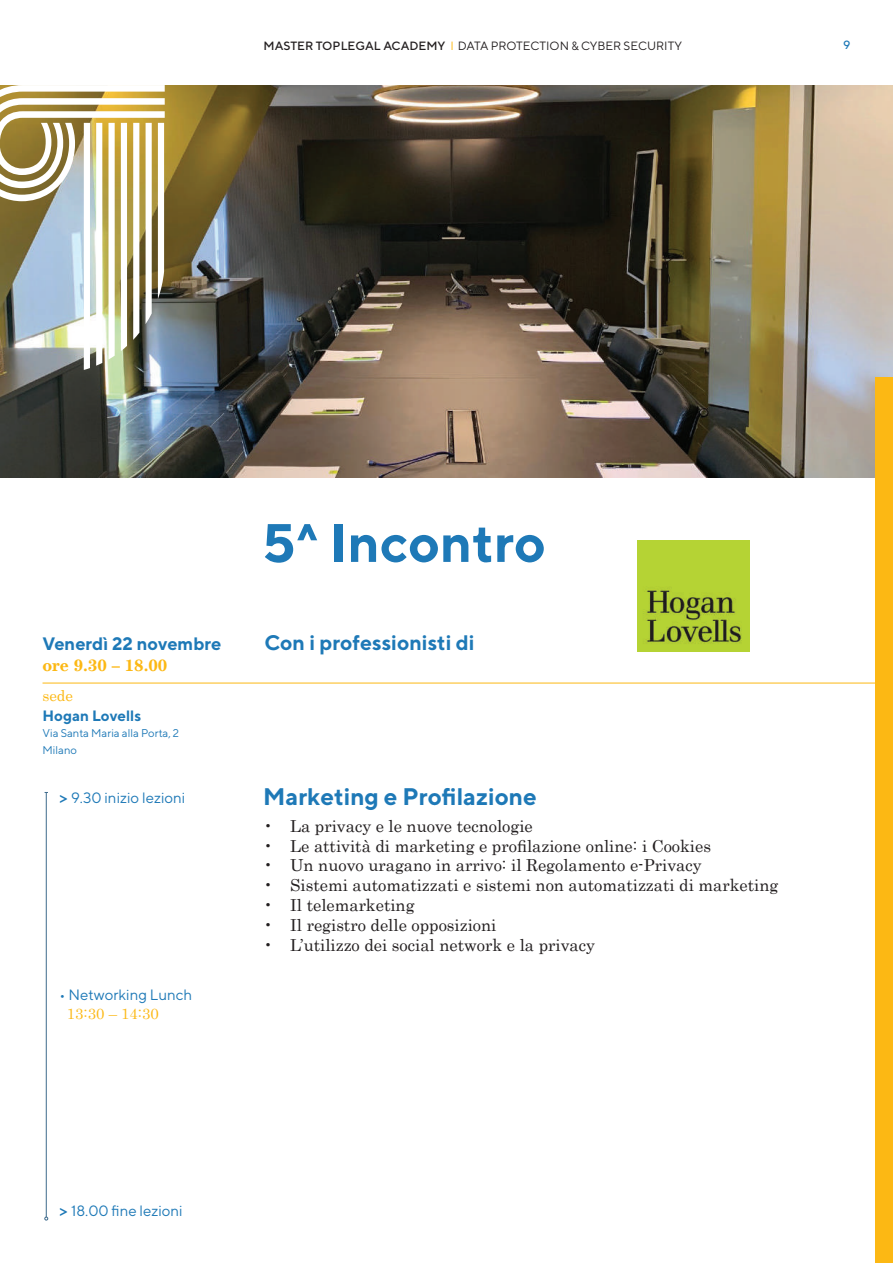
<style>
.page{position:relative;width:893px;height:1263px;background:#fff}
.page>*{position:absolute;margin:0;border:0;box-sizing:border-box;transform-origin:0 0}
.t1{font:700 54px "TT Norms";color:#1e79b7}
.t2{font:700 24px "TT Norms";color:#1e79b7}
.t3{font:700 21px "TT Norms";color:#1e79b7}
.t4{font:700 18px "TT Norms";color:#1e79b7}
.t5{font:16.5px "Century";color:#231f20}
.t6{font:700 16.5px "Century LT";color:#fcb814}
.t7{font:15px "TT Norms";color:#1e79b7}
.t8{font:15px "Century";color:#fcb814}
.t9{font:700 15px "TT Norms";color:#1e79b7}
.t10{font:12px "TT Norms";color:#231f20}
.t11{font:500 12px "TT Norms";color:#1e79b7}
.t12{font:11.25px/16.5px "TT Norms";color:#1e79b7}
.s1{font-weight:500}
.s2{color:#fcb814}
.s3{font-weight:500;font-size:16.5px}
</style>
<div class="page">
<img style="left:0;top:85px;width:893px;height:393px">
<div style="left:876px;top:377px;width:17px;height:886px;background:#fcb814"></div>
<hr style="left:43px;top:683px;width:850px;height:1px;background:#fcb814">
<svg style="left:0;top:85px;width:165px;height:285px"></svg>
<hr style="left:46px;top:792px;width:1px;height:425px;background:#3d6a8c">
<img style="left:637px;top:540px;width:112px;height:112px">
<p class="t10" style="left:264px;top:38px;width:420px"><span class="s1">MASTER TOPLEGAL ACADEMY</span> <span class="s2">I</span> DATA PROTECTION &amp; CYBER SECURITY</p>
<p class="t11" style="left:843px;top:37px;width:9px">9</p>
<p class="t4" style="left:43px;top:632px;width:180px">Venerdì 22 novembre</p>
<p class="t6" style="left:43px;top:656px;width:126px">ore 9.30 – 18.00</p>
<p class="t8" style="left:43px;top:683px;width:32px">sede</p>
<p class="t9" style="left:43px;top:706px;width:100px">Hogan Lovells</p>
<p class="t12" style="left:43px;top:725px;width:138px">Via Santa Maria alla Porta, 2<br>Milano</p>
<p class="t7" style="left:60px;top:789px;width:127px"><span class="s3">&gt;</span> 9.30 inizio lezioni</p>
<p class="t7" style="left:60px;top:985px;width:134px">• Networking Lunch</p>
<p class="t8" style="left:67px;top:1001px;width:93px">13:30 – 14:30</p>
<h1 class="t1" style="left:262px;top:509px;width:285px">5^ Incontro</h1>
<p class="t3" style="left:264px;top:629px;width:212px">Con i professionisti di</p>
<h2 class="t2" style="left:263px;top:781px;width:275px">Marketing e Profilazione</h2>
<p class="t5" style="left:263px;top:812px;width:271px">• La privacy e le nuove tecnologie</p>
<p class="t5" style="left:263px;top:832px;width:449px">• Le attività di marketing e profilazione online: i Cookies</p>
<p class="t5" style="left:263px;top:852px;width:440px">• Un nuovo uragano in arrivo: il Regolamento e-Privacy</p>
<p class="t5" style="left:263px;top:871px;width:517px">• Sistemi automatizzati e sistemi non automatizzati di marketing</p>
<p class="t5" style="left:263px;top:891px;width:153px">• Il telemarketing</p>
<p class="t5" style="left:263px;top:911px;width:235px">• Il registro delle opposizioni</p>
<p class="t5" style="left:263px;top:931px;width:333px">• L’utilizzo dei social network e la privacy</p>
<p class="t7" style="left:60px;top:1201px;width:125px"><span class="s3">&gt;</span> 18.00 fine lezioni</p>
</div>
